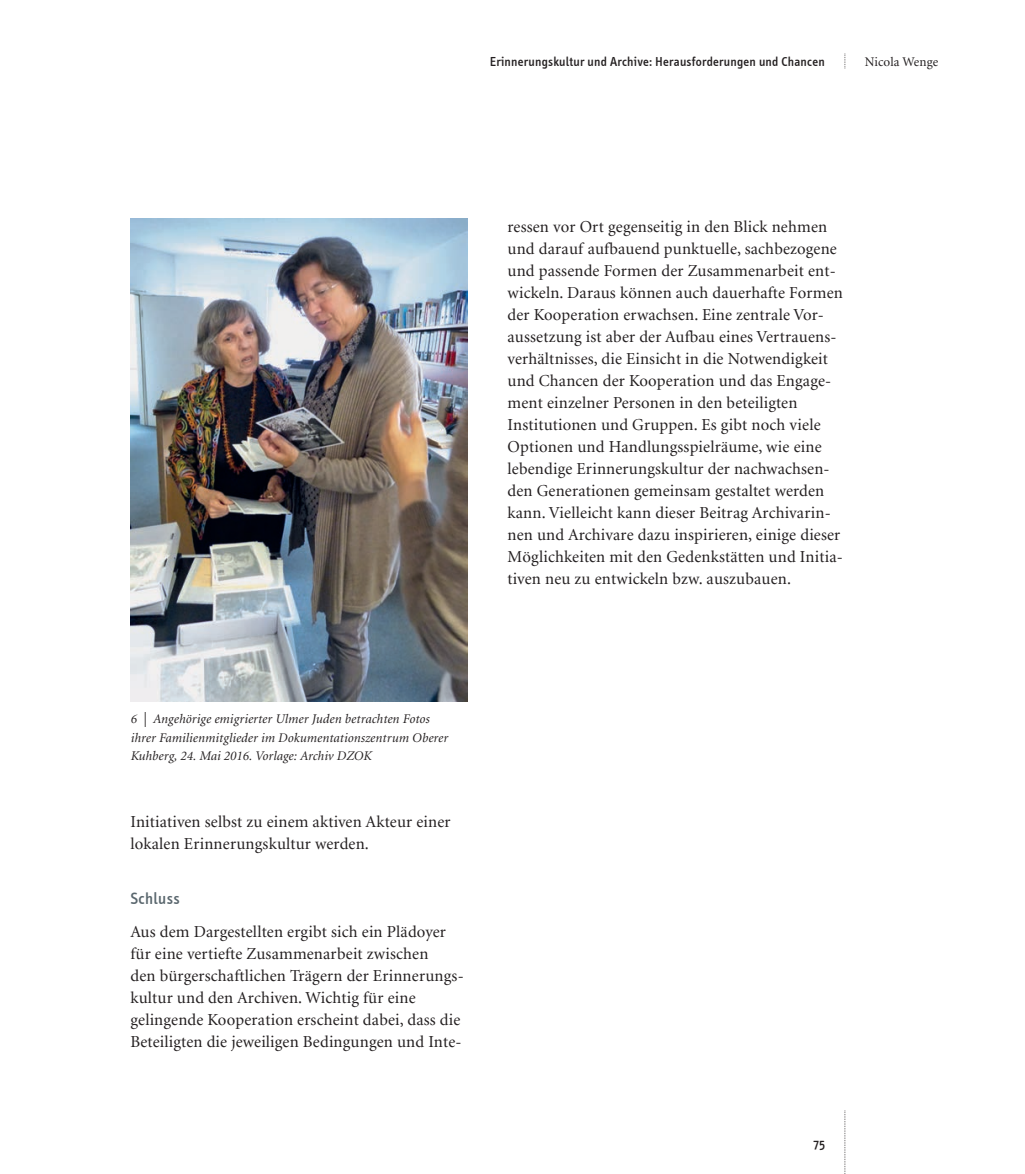
<style>
.page{position:relative;width:1025px;height:1174px;background:#fff}
.page>*{position:absolute;margin:0;border:0;box-sizing:border-box;transform-origin:0 0}
.t1{font:16.62px/22.1px "Minion";letter-spacing:.01em;color:#231f20}
.t2{font:500 16.62px "Info Text";letter-spacing:.025em;color:#5a676e}
.t3{font:italic 13.12px/18.4px "Minion";letter-spacing:.01em;color:#231f20}
.t4{font:500 13.12px "Info";letter-spacing:.025em;color:#231f20}
.t5{font:13.12px "Minion";letter-spacing:.01em;color:#231f20}
.t6{font:500 13.12px "Info Text";color:#231f20}
.s1{font-size:22.4px}
</style>
<div class="page">
<svg style="left:844px;top:54px;width:1px;height:15px"></svg>
<svg style="left:844px;top:1110px;width:1px;height:64px"></svg>
<img style="left:130px;top:218px;width:338px;height:483px">
<p class="t4" style="left:490px;top:54px;width:336px">Erinnerungskultur und Archive: Herausforderungen und Chancen</p>
<p class="t5" style="left:865px;top:55px;width:75px">Nicola Wenge</p>
<p class="t1" style="left:507px;top:216px;width:337px">ressen vor Ort gegenseitig in den Blick nehmen und darauf aufbauend punktuelle, sachbezogene und passende Formen der Zusammenarbeit ent&shy;wickeln. Daraus können auch dauerhafte Formen der Kooperation erwachsen. Eine zentrale Vor&shy;aussetzung ist aber der Aufbau eines Vertrauens&shy;verhältnisses, die Einsicht in die Notwendigkeit und Chancen der Kooperation und das Engage&shy;ment einzelner Personen in den beteiligten Institutionen und Gruppen. Es gibt noch viele Optionen und Handlungsspielräume, wie eine lebendige Erinnerungskultur der nachwachsen&shy;den Generationen gemeinsam gestaltet werden kann. Vielleicht kann dieser Beitrag Archivarin&shy;nen und Archivare dazu inspirieren, einige dieser Möglichkeiten mit den Gedenkstätten und Initia&shy;tiven neu zu entwickeln bzw. auszubauen.</p>
<p class="t3" style="left:130px;top:710px;width:319px">6 <span class="s1">|</span> Angehörige emigrierter Ulmer Juden betrachten Fotos ihrer Familienmitglieder im Dokumentationszentrum Oberer<br>Kuhberg, 24. Mai 2016. Vorlage: Archiv DZOK</p>
<p class="t1" style="left:130px;top:811px;width:322px">Initiativen selbst zu einem aktiven Akteur einer lokalen Erinnerungskultur werden.</p>
<p class="t2" style="left:130px;top:888px;width:51px">Schluss</p>
<p class="t1" style="left:130px;top:921px;width:335px">Aus dem Dargestellten ergibt sich ein Plädoyer für eine vertiefte Zusammenarbeit zwischen<br>den bürgerschaftlichen Trägern der Erinnerungs&shy;kultur und den Archiven. Wichtig für eine gelingende Kooperation erscheint dabei, dass die Beteiligten die jeweiligen Bedingungen und Inte-</p>
<p class="t6" style="left:814px;top:1136px;width:13px">75</p>
</div>
